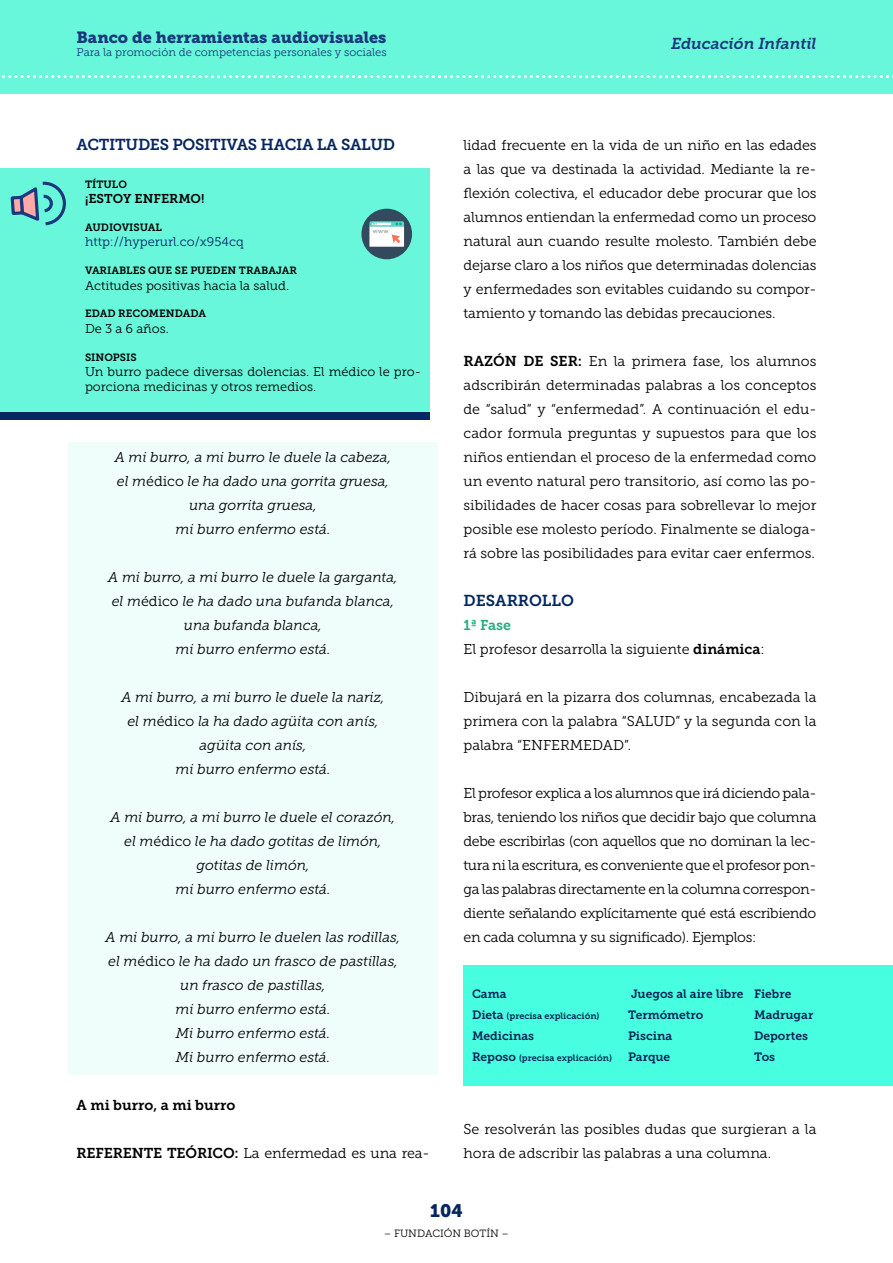
<style>
.page{position:relative;width:893px;height:1263px;background:#fff}
.page>*{position:absolute;margin:0;border:0;box-sizing:border-box;transform-origin:0 0}
.t1{font:18px "Museo Slab 900";color:#052661}
.t2{font:16.2px "Museo Slab 900";color:#1a387d}
.t3{font:15.75px "Museo Slab 700";letter-spacing:-.02em;color:#052661}
.t4{font:italic 15.75px "Museo Slab 700";letter-spacing:-.005em;color:#1a387d}
.t5{font:15.75px "Museo Slab 700";color:#052661}
.t6{font:14.25px/24px "Museo Slab 300";color:#000;text-align:justify}
.t7{font:italic 14.25px/24px "Museo Slab 300";color:#000;text-align:center}
.t8{font:14.25px "Museo Slab 700";color:#000}
.t9{font:14.25px "Museo Slab 700";color:#24ac7e}
.t10{font:12.75px/15.3px "Museo Slab 300";color:#000}
.t11{font:12.75px "Museo Slab 300";color:#052661}
.t12{font:12.75px "Museo Slab 700";color:#000}
.t13{font:12px "Museo Slab 700";color:#052154}
.t14{font:11.25px "Museo Slab 300";color:#1a387d}
.t15{font:10.5px "Museo Slab 700";color:#000}
.t16{font:10.5px "Museo Slab 300";color:#000}
.t17{font:9px "Museo Slab 700";color:#052154}
.s1{font-style:normal}
.s2{font-family:"Museo Slab 700"}
.s3{font-size:12px}
</style>
<div class="page">
<div style="left:0;top:0;width:893px;height:94px;background:#69f7db"></div>
<svg style="left:2px;top:75px;width:891px;height:3px"></svg>
<div style="left:0;top:169px;width:429px;height:243px;background:#69f7db"></div>
<div style="left:0;top:412px;width:429px;height:7px;background:#052661"></div>
<div style="left:68px;top:443px;width:370px;height:31px;background:#f0fefb"></div>
<div style="left:68px;top:467px;width:370px;height:31px;background:#f0fefb"></div>
<div style="left:68px;top:491px;width:370px;height:31px;background:#f0fefb"></div>
<div style="left:68px;top:515px;width:370px;height:31px;background:#f0fefb"></div>
<div style="left:68px;top:539px;width:370px;height:31px;background:#f0fefb"></div>
<div style="left:68px;top:563px;width:370px;height:31px;background:#f0fefb"></div>
<div style="left:68px;top:587px;width:370px;height:31px;background:#f0fefb"></div>
<div style="left:68px;top:611px;width:370px;height:31px;background:#f0fefb"></div>
<div style="left:68px;top:635px;width:370px;height:31px;background:#f0fefb"></div>
<div style="left:68px;top:659px;width:370px;height:31px;background:#f0fefb"></div>
<div style="left:68px;top:683px;width:370px;height:31px;background:#f0fefb"></div>
<div style="left:68px;top:707px;width:370px;height:31px;background:#f0fefb"></div>
<div style="left:68px;top:731px;width:370px;height:31px;background:#f0fefb"></div>
<div style="left:68px;top:755px;width:370px;height:31px;background:#f0fefb"></div>
<div style="left:68px;top:779px;width:370px;height:31px;background:#f0fefb"></div>
<div style="left:68px;top:803px;width:370px;height:31px;background:#f0fefb"></div>
<div style="left:68px;top:827px;width:370px;height:31px;background:#f0fefb"></div>
<div style="left:68px;top:851px;width:370px;height:31px;background:#f0fefb"></div>
<div style="left:68px;top:875px;width:370px;height:31px;background:#f0fefb"></div>
<div style="left:68px;top:899px;width:370px;height:31px;background:#f0fefb"></div>
<div style="left:68px;top:923px;width:370px;height:31px;background:#f0fefb"></div>
<div style="left:68px;top:947px;width:370px;height:31px;background:#f0fefb"></div>
<div style="left:68px;top:971px;width:370px;height:31px;background:#f0fefb"></div>
<div style="left:68px;top:995px;width:370px;height:31px;background:#f0fefb"></div>
<div style="left:68px;top:1019px;width:370px;height:31px;background:#f0fefb"></div>
<div style="left:68px;top:1043px;width:370px;height:31px;background:#f0fefb"></div>
<div style="left:463px;top:965px;width:430px;height:120px;background:#47ffe0"></div>
<svg style="left:10px;top:181px;width:56px;height:45px"></svg>
<div style="left:361px;top:209px;width:51px;height:50px;background:#334a5e;border-radius:50%"></div>
<svg style="left:369px;top:221px;width:35px;height:26px"></svg>
<p class="t2" style="left:77px;top:28px;width:311px">Banco de herramientas audiovisuales</p>
<p class="t14" style="left:77px;top:46px;width:312px">Para la promoción de competencias personales y sociales</p>
<p class="t3" style="left:77px;top:136px;width:320px">ACTITUDES POSITIVAS HACIA LA SALUD</p>
<p class="t15" style="left:85px;top:178px;width:43px">TÍTULO</p>
<p class="t12" style="left:85px;top:191px;width:121px">¡ESTOY ENFERMO!</p>
<p class="t15" style="left:85px;top:221px;width:78px">AUDIOVISUAL</p>
<p class="t11" style="left:85px;top:235px;width:160px">http://hyperurl.co/x954cq</p>
<p class="t15" style="left:85px;top:265px;width:213px">VARIABLES QUE SE PUEDEN TRABAJAR</p>
<p class="t10" style="left:85px;top:278px;width:206px">Actitudes positivas hacia la salud.</p>
<p class="t15" style="left:85px;top:308px;width:123px">EDAD RECOMENDADA</p>
<p class="t10" style="left:85px;top:321px;width:85px">De 3 a 6 años.</p>
<p class="t15" style="left:85px;top:351px;width:53px">SINOPSIS</p>
<p class="t10" style="left:85px;top:364px;width:337px">Un burro padece diversas dolencias. El médico le pro&shy;porciona medicinas y otros remedios.</p>
<p class="t7" style="left:115px;top:445px;width:278px">A mi burro, a mi burro le duele la cabeza, el m<span class="s1">édico</span> le ha dado una gorrita gruesa, una gorrita gruesa,<br>mi burro enfermo está.</p>
<p class="t7" style="left:108px;top:565px;width:291px">A mi burro, a mi burro le duele la garganta, el m<span class="s1">édico</span> le ha dado una bufanda blanca, una bufanda blanca,<br>mi burro enfermo está.</p>
<p class="t7" style="left:121px;top:685px;width:265px">A mi burro, a mi burro le duele la nariz, el m<span class="s1">édico</span> la ha dado agüita con anís, agüita con anís,<br>mi burro enfermo está.</p>
<p class="t7" style="left:111px;top:805px;width:286px">A mi burro, a mi burro le duele el corazón, el m<span class="s1">édico</span> le ha dado gotitas de limón, gotitas de limón,<br>mi burro enfermo está.</p>
<p class="t7" style="left:106px;top:925px;width:296px">A mi burro, a mi burro le duelen las rodillas, el m<span class="s1">édico</span> le ha dado un frasco de pastillas, un frasco de pastillas,<br>mi burro enfermo está.<br>Mi burro enfermo está.<br>Mi burro enfermo está.</p>
<p class="t8" style="left:77px;top:1097px;width:160px">A mi burro, a mi burro</p>
<p class="t6" style="left:77px;top:1141px;width:354px"><span class="s2">REFERENTE TEÓRICO:</span> La enfermedad es una rea-</p>
<p class="t4" style="left:671px;top:34px;width:147px">Educación Infantil</p>
<p class="t6" style="left:464px;top:133px;width:354px">lidad frecuente en la vida de un niño en las edades a las que va destinada la actividad. Mediante la re&shy;flexión colectiva, el educador debe procurar que los alumnos entiendan la enfermedad como un proceso natural aun cuando resulte molesto. También debe dejarse claro a los niños que determinadas dolencias y enfermedades son evitables cuidando su compor&shy;tamiento y tomando las debidas precauciones.</p>
<p class="t6" style="left:464px;top:349px;width:354px"><span class="s2">RAZÓN DE SER:</span> En la primera fase, los alumnos adscribirán determinadas palabras a los conceptos de “salud” y “enfermedad”. A continuación el edu&shy;cador formula preguntas y supuestos para que los niños entiendan el proceso de la enfermedad como un evento natural pero transitorio, así como las po&shy;sibilidades de hacer cosas para sobrellevar lo mejor posible ese molesto período. Finalmente se dialoga&shy;rá sobre las posibilidades para evitar caer enfermos.</p>
<p class="t5" style="left:463px;top:592px;width:112px">DESARROLLO</p>
<p class="t9" style="left:463px;top:617px;width:49px">1ª Fase</p>
<p class="t6" style="left:463px;top:637px;width:303px">El profesor desarrolla la siguiente <span class="s2">dinámica</span>:</p>
<p class="t6" style="left:463px;top:685px;width:354px">Dibujará en la pizarra dos columnas, encabezada la primera con la palabra “SALUD” y la segunda con la palabra “ENFERMEDAD”.</p>
<p class="t6" style="left:463px;top:781px;width:354px">El profesor explica a los alumnos que irá diciendo pala&shy;bras, teniendo los niños que decidir bajo que columna debe escribirlas (con aquellos que no dominan la lec&shy;tura ni la escritura, es conveniente que el profesor pon&shy;ga las palabras directamente en la columna correspon&shy;diente señalando explícitamente qué está escribiendo en cada columna y su significado). Ejemplos:</p>
<p class="t13" style="left:472px;top:987px;width:36px">Cama</p>
<p class="t13" style="left:631px;top:987px;width:162px">Juegos al aire libre Fiebre</p>
<p class="t17" style="left:472px;top:1011px;width:129px"><span class="s3">Dieta</span> (precisa explicación)</p>
<p class="t13" style="left:628px;top:1008px;width:77px">Termómetro</p>
<p class="t13" style="left:754px;top:1008px;width:61px">Madrugar</p>
<p class="t13" style="left:472px;top:1029px;width:64px">Medicinas</p>
<p class="t13" style="left:628px;top:1029px;width:46px">Piscina</p>
<p class="t13" style="left:754px;top:1029px;width:55px">Deportes</p>
<p class="t17" style="left:472px;top:1053px;width:141px"><span class="s3">Reposo</span> (precisa explicación)</p>
<p class="t13" style="left:628px;top:1050px;width:44px">Parque</p>
<p class="t13" style="left:754px;top:1050px;width:23px">Tos</p>
<p class="t6" style="left:463px;top:1117px;width:354px">Se resolverán las posibles dudas que surgieran a la hora de adscribir las palabras a una columna.</p>
<p class="t1" style="left:430px;top:1201px;width:34px">104</p>
<p class="t16" style="left:384px;top:1227px;width:127px">– FUNDACIÓN BOTÍN –</p>
</div>
